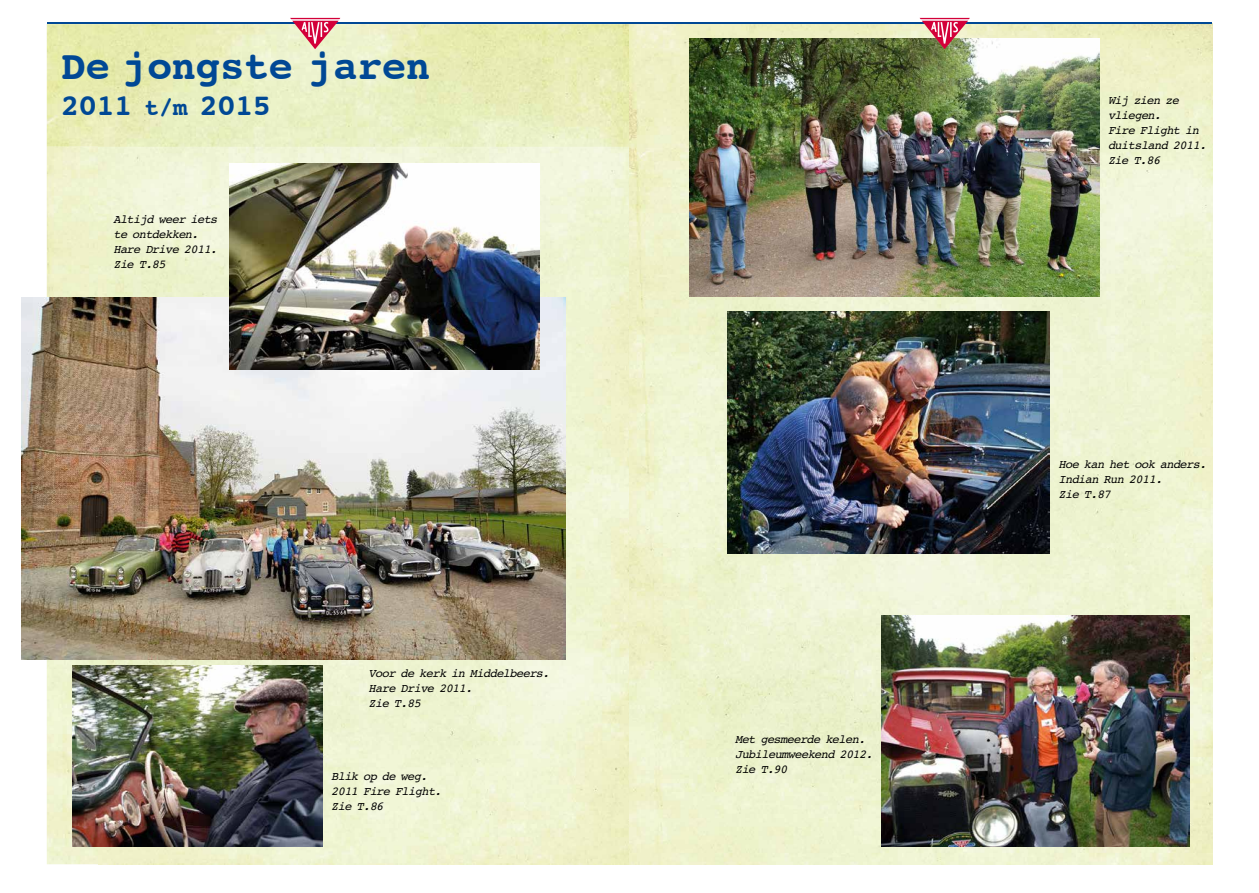
<style>
.page{position:relative;width:1259px;height:893px;background:#fff}
.page>*{position:absolute;margin:0;border:0;box-sizing:border-box;transform-origin:0 0}
.t1{font:700 41.1px "Courier";letter-spacing:-.01em;color:#004895}
.t2{font:700 30px "Courier";letter-spacing:-.01em;color:#004895}
.t3{font:italic 12px/15px "Courier";letter-spacing:-.05em;color:#000}
.s1{font-size:24px}
</style>
<div class="page">
<img style="left:47px;top:147px;width:52px;height:717px">
<img style="left:99px;top:147px;width:530px;height:717px">
<img style="left:47px;top:24px;width:582px;height:123px">
<hr style="left:47px;top:23px;width:582px;height:1px;background:#004895">
<svg style="left:290px;top:18px;width:50px;height:31px;background:#e39b9e"></svg>
<img style="left:629px;top:24px;width:583px;height:524px">
<img style="left:629px;top:548px;width:583px;height:316px">
<hr style="left:629px;top:23px;width:583px;height:1px;background:#004895">
<img style="left:21px;top:298px;width:544px;height:361px">
<img style="left:72px;top:666px;width:251px;height:180px">
<img style="left:230px;top:164px;width:310px;height:206px">
<img style="left:689px;top:38px;width:410px;height:259px">
<img style="left:727px;top:311px;width:323px;height:242px">
<img style="left:881px;top:615px;width:308px;height:231px">
<svg style="left:919px;top:18px;width:51px;height:31px;background:#c37e7e"></svg>
<h1 class="t1" style="left:61px;top:33px;width:371px">De jongste jaren</h1>
<h2 class="t2" style="left:61px;top:82px;width:211px">2011 <span class="s1">t/m</span> 2015</h2>
<p class="t3" style="left:113px;top:211px;width:106px">Altijd weer iets te ontdekken.<br>Hare Drive 2011.<br>Zie T.85</p>
<p class="t3" style="left:369px;top:665px;width:183px">Voor de kerk in Middelbeers.<br>Hare Drive 2011.<br>Zie T.85</p>
<p class="t3" style="left:331px;top:768px;width:112px">Blik op de weg.<br>2011 Fire Flight.<br>Zie T.86</p>
<p class="t3" style="left:735px;top:731px;width:139px">Met gesmeerde kelen.<br>Jubileumweekend 2012.<br>Zie T.90</p>
<p class="t3" style="left:1108px;top:92px;width:100px">Wij zien ze vliegen.<br>Fire Flight in duitsland 2011.<br>Zie T.86</p>
<p class="t3" style="left:1058px;top:457px;width:150px">Hoe kan het ook anders.<br>Indian Run 2011.<br>Zie T.87</p>
</div>
